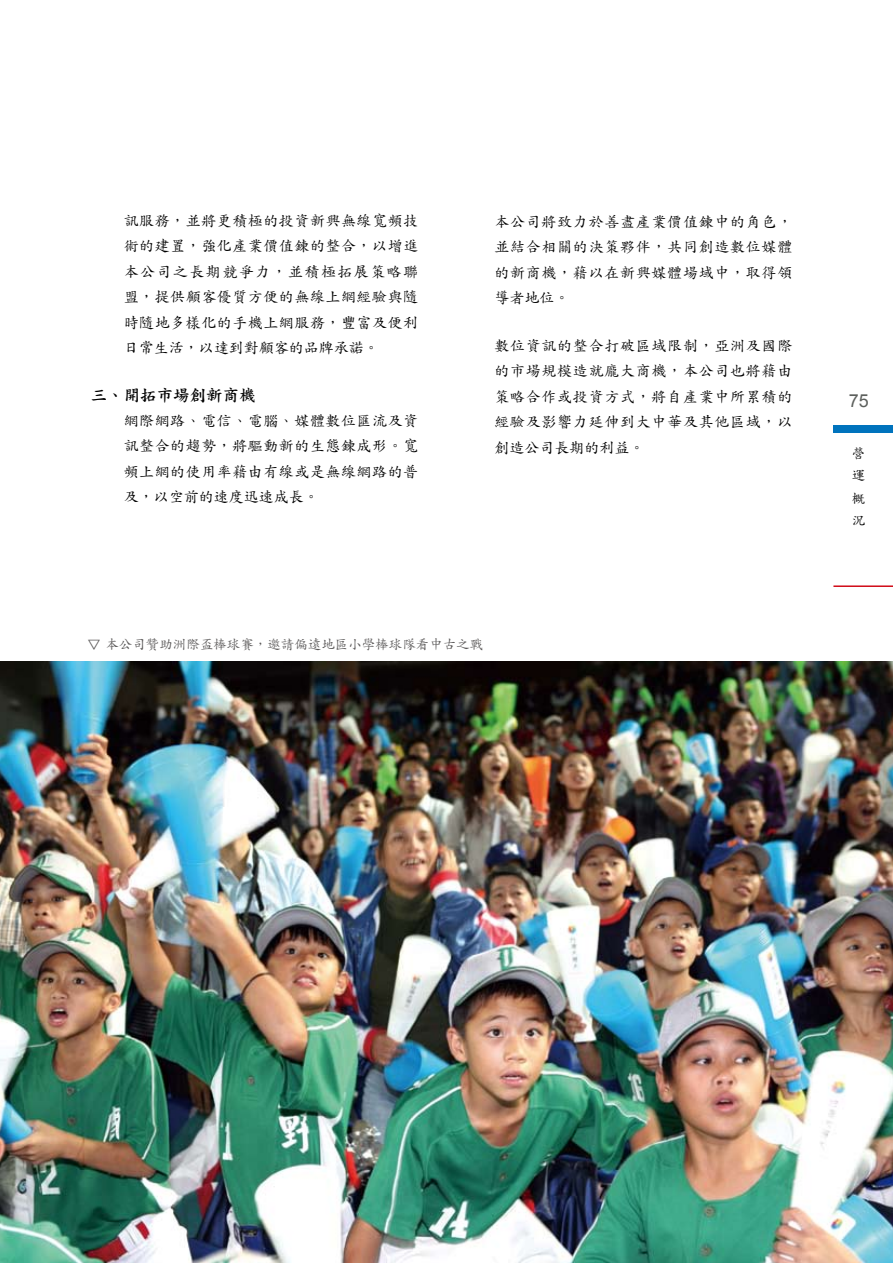
<style>
.page{position:relative;width:893px;height:1263px;background:#fff}
.page>*{position:absolute;margin:0;border:0;box-sizing:border-box;transform-origin:0 0}
.t1{font:18px "Arial";color:#5d605d}
.t2{font:16.5px "DF Kai Shu Std W7";color:#000}
.t3{font:15px/25.5px "DF Kai Shu Std W5";letter-spacing:.035em;color:#000;text-align:justify}
.t4{font:13.5px "DF Kai Shu Std W5";color:#595757}
.t5{font:13.5px/22.5px "DF Kai Shu Std W5";color:#000;text-align:justify}
</style>
<div class="page">
<div style="left:833px;top:425px;width:60px;height:8px;background:#0073bd"></div>
<hr style="left:833px;top:585px;width:60px;height:2px;background:#d10b17">
<img style="left:0;top:662px;width:893px;height:601px">
<p class="t3" style="left:124px;top:207px;width:296px">訊服務，並將更積極的投資新興無線寬頻技術的建置，強化產業價值鍊的整合，以增進本公司之長期競爭力，並積極拓展策略聯盟，提供顧客優質方便的無線上網經驗與隨時隨地多樣化的手機上網服務，豐富及便利日常生活，以達到對顧客的品牌承諾。</p>
<p class="t2" style="left:91px;top:387px;width:166px">三、開拓市場創新商機</p>
<p class="t3" style="left:124px;top:407px;width:296px">網際網路、電信、電腦、媒體數位匯流及資訊整合的趨勢，將驅動新的生態鍊成形。寬頻上網的使用率藉由有線或是無線網路的普及，以空前的速度迅速成長。</p>
<p class="t3" style="left:494px;top:209px;width:299px">本公司將致力於善盡產業價值鍊中的角色，並結合相關的決策夥伴，共同創造數位媒體的新商機，藉以在新興媒體場域中，取得領導者地位。</p>
<p class="t3" style="left:494px;top:332px;width:299px">數位資訊的整合打破區域限制，亞洲及國際的市場規模造就龐大商機，本公司也將藉由策略合作或投資方式，將自產業中所累積的經驗及影響力延伸到大中華及其他區域，以創造公司長期的利益。</p>
<p class="t4" style="left:101px;top:652px;width:15px;rotate:-180deg">△</p>
<p class="t4" style="left:105px;top:637px;width:380px">本公司贊助洲際盃棒球賽，邀請偏遠地區小學棒球隊看中古之戰</p>
<p class="t1" style="left:849px;top:391px;width:22px">75</p>
<p class="t5" style="left:852px;top:441px;width:15px">營運概況</p>
</div>
